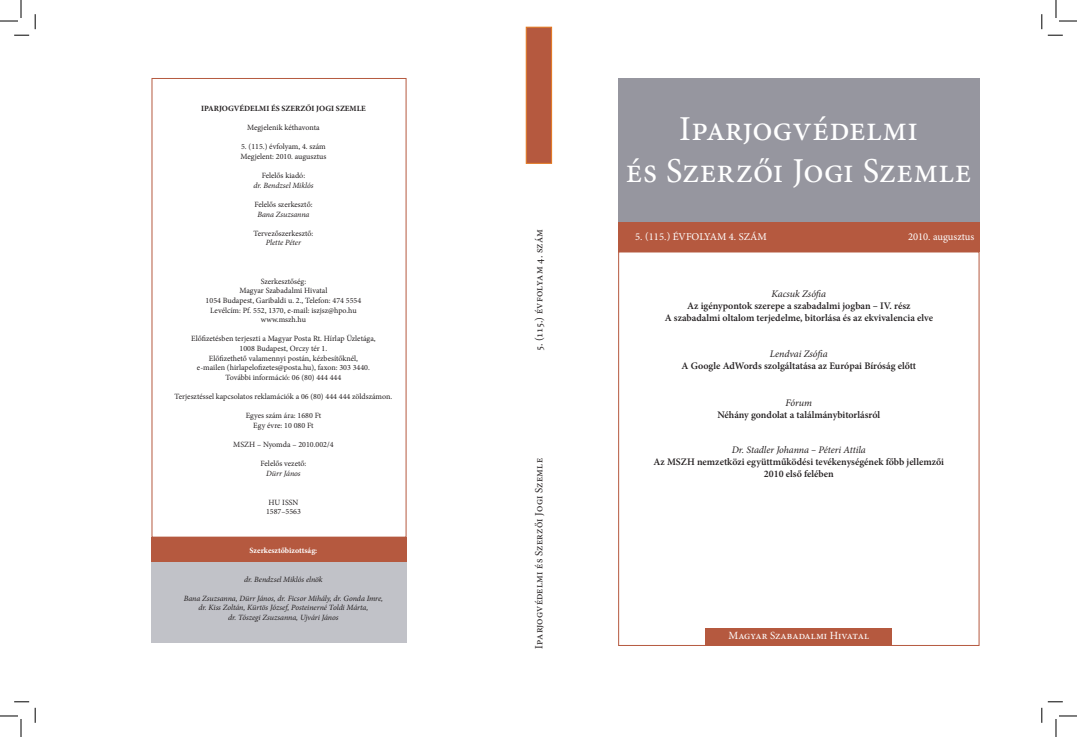
<style>
.page{position:relative;width:1077px;height:737px;background:#fff}
.page>*{position:absolute;margin:0;border:0;box-sizing:border-box;transform-origin:0 0}
.t1{font:35px/42px "Minion Pro";letter-spacing:.01em;color:#fff;text-align:center}
.t2{font:11px "Minion Pro";letter-spacing:.02em;color:#231f20}
.t3{font:11px "Minion Pro";letter-spacing:.005em;color:#fff}
.t4{font:10.5px "Minion Pro";color:#fff}
.t5{font:600 10px/12px "Minion Pro";color:#231f20;text-align:center}
.t6{font:italic 10px "Minion Pro";letter-spacing:-.005em;color:#231f20}
.t7{font:8px/9.6px "Minion Pro";color:#231f20;text-align:center}
.t8{font:italic 8px/9.6px "Minion Pro";letter-spacing:-.005em;color:#231f20;text-align:center}
.t9{font:700 8px "Minion Pro";color:#231f20}
.t10{font:700 8px "Minion Pro";color:#fff}
</style>
<div class="page">
<div style="left:526px;top:27px;width:26px;height:137px;background:#b5593f;border:1px solid #e3771d"></div>
<div style="left:706px;top:628px;width:186px;height:17px;background:#b5593f"></div>
<div style="left:618px;top:217px;width:361px;height:35px;background:#b5593f"></div>
<div style="left:618px;top:78px;width:361px;height:143px;background:#96969f"></div>
<div style="left:152px;top:562px;width:255px;height:80px;background:#c1c2c8"></div>
<div style="left:152px;top:537px;width:254px;height:25px;background:#b5593f"></div>
<svg style="left:14px;top:35px;width:15px;height:1px"></svg>
<svg style="left:1047px;top:35px;width:15px;height:1px"></svg>
<svg style="left:14px;top:701px;width:15px;height:1px"></svg>
<svg style="left:35px;top:14px;width:1px;height:15px"></svg>
<svg style="left:35px;top:707px;width:1px;height:15px"></svg>
<svg style="left:1041px;top:14px;width:1px;height:15px"></svg>
<svg style="left:0;top:0;width:22px;height:22px"></svg>
<svg style="left:0;top:715px;width:22px;height:21px"></svg>
<svg style="left:1055px;top:0;width:22px;height:22px"></svg>
<svg style="left:1041px;top:701px;width:36px;height:35px"></svg>
<p class="t9" style="left:201px;top:103px;width:166px">IPARJOGVÉDELMI ÉS SZERZŐI JOGI SZEMLE</p>
<p class="t7" style="left:247px;top:123px;width:74px">Megjelenik kéthavonta</p>
<p class="t7" style="left:241px;top:142px;width:87px;text-align:left">5. (115.) évfolyam, 4. szám<br>Megjelent: 2010. augusztus</p>
<p class="t7" style="left:262px;top:171px;width:45px">Felelős kiadó:</p>
<p class="t8" style="left:253px;top:180px;width:62px">dr. Bendzsel Miklós</p>
<p class="t7" style="left:254px;top:199px;width:60px">Felelős szerkesztő:</p>
<p class="t8" style="left:257px;top:209px;width:54px">Bana Zsuzsanna</p>
<p class="t7" style="left:253px;top:228px;width:61px">Tervezőszerkesztő:</p>
<p class="t8" style="left:266px;top:238px;width:37px">Plette Péter</p>
<p class="t7" style="left:206px;top:276px;width:157px">Szerkesztőség:<br>Magyar Szabadalmi Hivatal<br>1054 Budapest, Garibaldi u. 2., Telefon: 474 5554<br>Levélcím: Pf. 552, 1370, e-mail: iszjsz@hpo.hu www.mszh.hu</p>
<p class="t7" style="left:191px;top:334px;width:186px">Előfizetésben terjeszti a Magyar Posta Rt. Hírlap Üzletága, 1008 Budapest, Orczy tér 1.<br>Előfizethető valamennyi postán, kézbesítőknél,<br>e-mailen (hirlapelofizetes@posta.hu), faxon: 303 3440.<br>További információ: 06 (80) 444 444</p>
<p class="t7" style="left:175px;top:391px;width:219px">Terjesztéssel kapcsolatos reklamációk a 06 (80) 444 444 zöldszámon.</p>
<p class="t7" style="left:246px;top:411px;width:77px">Egyes szám ára: 1680 Ft<br>Egy évre: 10 080 Ft</p>
<p class="t7" style="left:233px;top:439px;width:102px">MSZH – Nyomda – 2010.002/4</p>
<p class="t7" style="left:260px;top:459px;width:47px">Felelős vezető:</p>
<p class="t8" style="left:266px;top:468px;width:36px">Dürr János</p>
<p class="t7" style="left:266px;top:497px;width:36px">HU ISSN<br>1587–5563</p>
<p class="t10" style="left:249px;top:544px;width:69px">Szerkesztőbizottság:</p>
<p class="t8" style="left:244px;top:574px;width:80px">dr. Bendzsel Miklós elnök</p>
<p class="t8" style="left:184px;top:593px;width:201px">Bana Zsuzsanna, Dürr János, dr. Ficsor Mihály, dr. Gonda Imre, dr. Kiss Zoltán, Kürtös József, Posteinerné Toldi Márta,<br>dr. Tószegi Zsuzsanna, Ujvári János</p>
<h2 class="t2" style="left:531px;top:351px;width:124px;rotate:-90deg">5. (115.) évfolyam 4. szám</h2>
<h2 class="t2" style="left:531px;top:648px;width:192px;rotate:-90deg">Iparjogvédelmi és Szerzői Jogi Szemle</h2>
<h1 class="t1" style="left:626px;top:108px;width:347px">Iparjogvédelmi<br>és Szerzői Jogi Szemle</h1>
<h3 class="t4" style="left:635px;top:230px;width:133px">5. (115.) ÉVFOLYAM 4. SZÁM</h3>
<h3 class="t4" style="left:908px;top:230px;width:68px">2010. augusztus</h3>
<p class="t6" style="left:771px;top:287px;width:56px">Kacsuk Zsófia</p>
<p class="t5" style="left:664px;top:300px;width:270px">Az igénypontok szerepe a szabadalmi jogban – IV. rész<br>A szabadalmi oltalom terjedelme, bitorlása és az ekvivalencia elve</p>
<p class="t6" style="left:770px;top:347px;width:59px">Lendvai Zsófia</p>
<p class="t5" style="left:681px;top:360px;width:236px">A Google AdWords szolgáltatása az Európai Bíróság előtt</p>
<p class="t6" style="left:785px;top:395px;width:28px">Fórum</p>
<p class="t5" style="left:717px;top:408px;width:164px">Néhány gondolat a találmánybitorlásról</p>
<p class="t6" style="left:732px;top:443px;width:135px">Dr. Stadler Johanna – Péteri Attila</p>
<p class="t5" style="left:653px;top:455px;width:292px">Az MSZH nemzetközi együttműködési tevékenységének főbb jellemzői<br>2010 első felében</p>
<h2 class="t3" style="left:728px;top:628px;width:142px">Magyar Szabadalmi Hivatal</h2>
</div>
